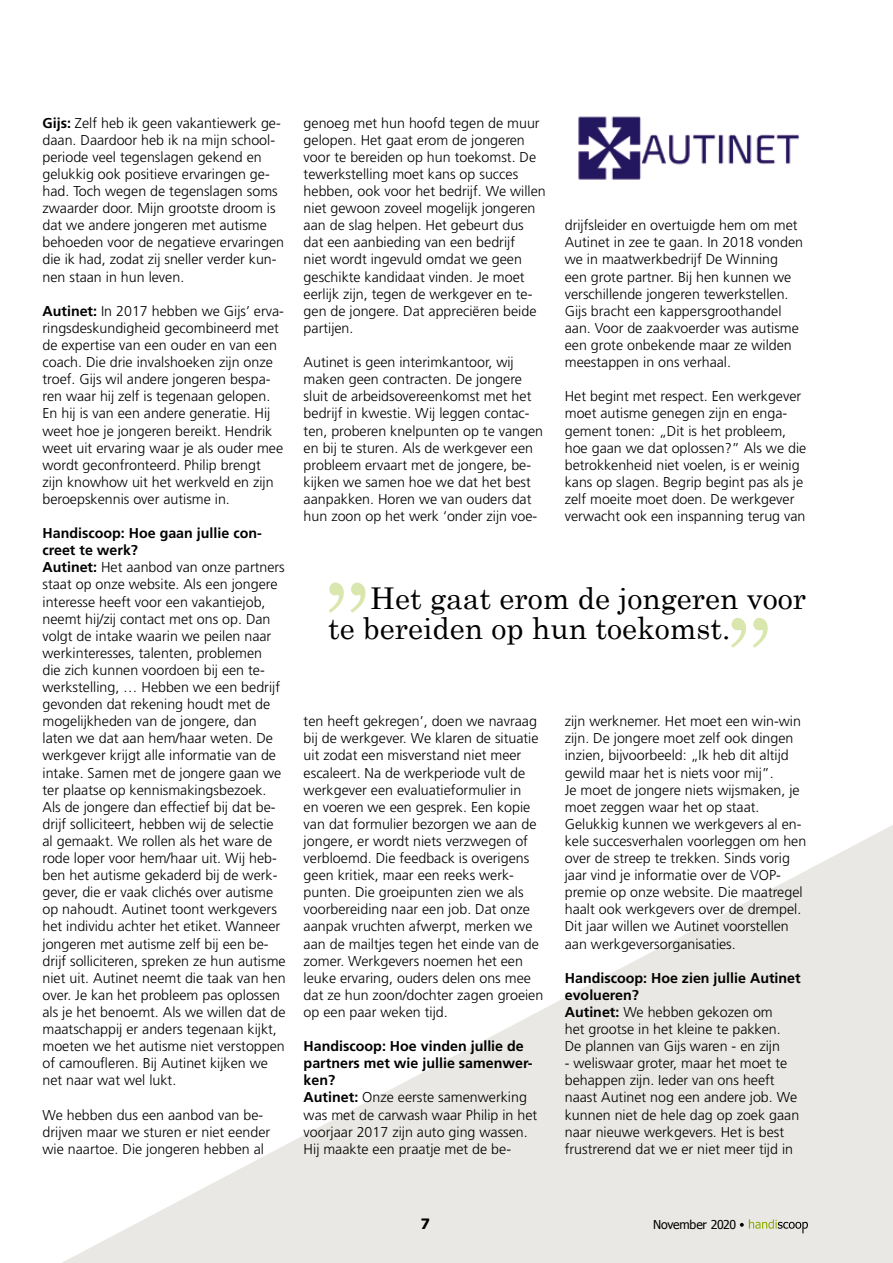
<style>
.page{position:relative;width:893px;height:1263px;background:#fff}
.page>*{position:absolute;margin:0;border:0;box-sizing:border-box;transform-origin:0 0}
.t1{font:108px "Century Schoolbook";color:#d9e6ad}
.t2{font:30px/30px "Century Schoolbook";color:#000}
.t3{font:300 14.25px/17.1px "Frutiger";color:#000}
.t4{font:700 14.25px "Tahoma";color:#000}
.t5{font:12.15px "Tahoma";letter-spacing:-.025em;color:#000}
.s1{font-weight:700}
</style>
<div class="page">
<svg style="left:62px;top:825px;width:831px;height:438px"></svg>
<img style="left:578px;top:116px;width:221px;height:64px">
<p class="t3" style="left:43px;top:114px;width:243px"><span class="s1">Gijs:</span> Zelf heb ik geen vakantiewerk ge&shy;daan. Daardoor heb ik na mijn school&shy;periode veel tegenslagen gekend en gelukkig ook positieve ervaringen ge&shy;had. Toch wegen de tegenslagen soms zwaarder door. Mijn grootste droom is dat we andere jongeren met autisme behoeden voor de negatieve ervaringen die ik had, zodat zij sneller verder kun&shy;nen staan in hun leven.</p>
<p class="t3" style="left:43px;top:302px;width:243px"><span class="s1">Autinet:</span> In 2017 hebben we Gijs’ erva&shy;ringsdeskundigheid gecombineerd met de expertise van een ouder en van een coach. Die drie invalshoeken zijn onze troef. Gijs wil andere jongeren bespa&shy;ren waar hij zelf is tegenaan gelopen.<br>En hij is van een andere generatie. Hij weet hoe je jongeren bereikt. Hendrik weet uit ervaring waar je als ouder mee wordt geconfronteerd. Philip brengt zijn knowhow uit het werkveld en zijn beroepskennis over autisme in.</p>
<p class="t3" style="left:43px;top:525px;width:245px"><span class="s1">Handiscoop: Hoe gaan jullie con&shy;creet te werk?<br>Autinet:</span> Het aanbod van onze partners staat op onze website. Als een jongere interesse heeft voor een vakantiejob, neemt hij/zij contact met ons op. Dan volgt de intake waarin we peilen naar werkinteresses, talenten, problemen<br>die zich kunnen voordoen bij een te&shy;werkstelling, … Hebben we een bedrijf gevonden dat rekening houdt met de mogelijkheden van de jongere, dan laten we dat aan hem/haar weten. De werkgever krijgt alle informatie van de intake. Samen met de jongere gaan we ter plaatse op kennismakingsbezoek.<br>Als de jongere dan effectief bij dat be&shy;drijf solliciteert, hebben wij de selectie al gemaakt. We rollen als het ware de rode loper voor hem/haar uit. Wij heb&shy;ben het autisme gekaderd bij de werk&shy;gever, die er vaak clichés over autisme op nahoudt. Autinet toont werkgevers het individu achter het etiket. Wanneer jongeren met autisme zelf bij een be&shy;drijf solliciteren, spreken ze hun autisme niet uit. Autinet neemt die taak van hen over. Je kan het probleem pas oplossen als je het benoemt. Als we willen dat de maatschappij er anders tegenaan kijkt, moeten we het autisme niet verstoppen of camoufleren. Bij Autinet kijken we net naar wat wel lukt.</p>
<p class="t3" style="left:43px;top:1106px;width:229px">We hebben dus een aanbod van be&shy;drijven maar we sturen er niet eender wie naartoe. Die jongeren hebben al</p>
<p class="t3" style="left:304px;top:114px;width:244px">genoeg met hun hoofd tegen de muur gelopen. Het gaat erom de jongeren voor te bereiden op hun toekomst. De tewerkstelling moet kans op succes hebben, ook voor het bedrijf. We willen niet gewoon zoveel mogelijk jongeren aan de slag helpen. Het gebeurt dus dat een aanbieding van een bedrijf<br>niet wordt ingevuld omdat we geen geschikte kandidaat vinden. Je moet eerlijk zijn, tegen de werkgever en te&shy;gen de jongere. Dat appreciëren beide partijen.</p>
<p class="t3" style="left:304px;top:354px;width:241px">Autinet is geen interimkantoor, wij maken geen contracten. De jongere sluit de arbeidsovereenkomst met het bedrijf in kwestie. Wij leggen contac&shy;ten, proberen knelpunten op te vangen en bij te sturen. Als de werkgever een probleem ervaart met de jongere, be&shy;kijken we samen hoe we dat het best aanpakken. Horen we van ouders dat hun zoon op het werk ‘onder zijn voe-</p>
<p class="t3" style="left:565px;top:217px;width:240px">drijfsleider en overtuigde hem om met Autinet in zee te gaan. In 2018 vonden we in maatwerkbedrijf De Winning een grote partner. Bij hen kunnen we verschillende jongeren tewerkstellen.<br>Gijs bracht een kappersgroothandel aan. Voor de zaakvoerder was autisme een grote onbekende maar ze wilden meestappen in ons verhaal.</p>
<p class="t3" style="left:565px;top:388px;width:243px">Het begint met respect. Een werkgever moet autisme genegen zijn en enga&shy;gement tonen: „Dit is het probleem, hoe gaan we dat oplossen?” Als we die betrokkenheid niet voelen, is er weinig kans op slagen. Begrip begint pas als je zelf moeite moet doen. De werkgever verwacht ook een inspanning terug van</p>
<h1 class="t1" style="left:328px;top:487px;width:44px">„</h1>
<h2 class="t2" style="left:328px;top:582px;width:480px;text-indent:42px">Het gaat erom de jongeren voor te bereiden op hun toekomst.</h2>
<h1 class="t1" style="left:730px;top:591px;width:44px">”</h1>
<p class="t3" style="left:304px;top:713px;width:241px">ten heeft gekregen’, doen we navraag bij de werkgever. We klaren de situatie uit zodat een misverstand niet meer escaleert. Na de werkperiode vult de werkgever een evaluatieformulier in<br>en voeren we een gesprek. Een kopie van dat formulier bezorgen we aan de jongere, er wordt niets verzwegen of verbloemd. Die feedback is overigens geen kritiek, maar een reeks werk&shy;punten. Die groeipunten zien we als voorbereiding naar een job. Dat onze aanpak vruchten afwerpt, merken we aan de mailtjes tegen het einde van de zomer. Werkgevers noemen het een leuke ervaring, ouders delen ons mee dat ze hun zoon/dochter zagen groeien op een paar weken tijd.</p>
<p class="t3" style="left:304px;top:1038px;width:235px"><span class="s1">Handiscoop: Hoe vinden jullie de partners met wie jullie samenwer&shy;ken?<br>Autinet:</span> Onze eerste samenwerking was met de carwash waar Philip in het voorjaar 2017 zijn auto ging wassen.<br>Hij maakte een praatje met de be-</p>
<p class="t3" style="left:565px;top:713px;width:243px">zijn werknemer. Het moet een win-win zijn. De jongere moet zelf ook dingen inzien, bijvoorbeeld: „Ik heb dit altijd gewild maar het is niets voor mij”.<br>Je moet de jongere niets wijsmaken, je moet zeggen waar het op staat.<br>Gelukkig kunnen we werkgevers al en&shy;kele succesverhalen voorleggen om hen over de streep te trekken. Sinds vorig jaar vind je informatie over de VOP&shy;premie op onze website. Die maatregel haalt ook werkgevers over de drempel.<br>Dit jaar willen we Autinet voorstellen aan werkgeversorganisaties.</p>
<p class="t3" style="left:565px;top:969px;width:237px"><span class="s1">Handiscoop: Hoe zien jullie Autinet evolueren?<br>Autinet:</span> We hebben gekozen om<br>het grootse in het kleine te pakken.<br>De plannen van Gijs waren - en zijn</p>
<p class="t3" style="left:565px;top:1055px;width:236px">- weliswaar groter, maar het moet te behappen zijn. Ieder van ons heeft naast Autinet nog een andere job. We kunnen niet de hele dag op zoek gaan naar nieuwe werkgevers. Het is best frustrerend dat we er niet meer tijd in</p>
<p class="t4" style="left:421px;top:1214px;width:11px">7</p>
<p class="t5" style="left:653px;top:1216px;width:84px">November 2020</p>
</div>
